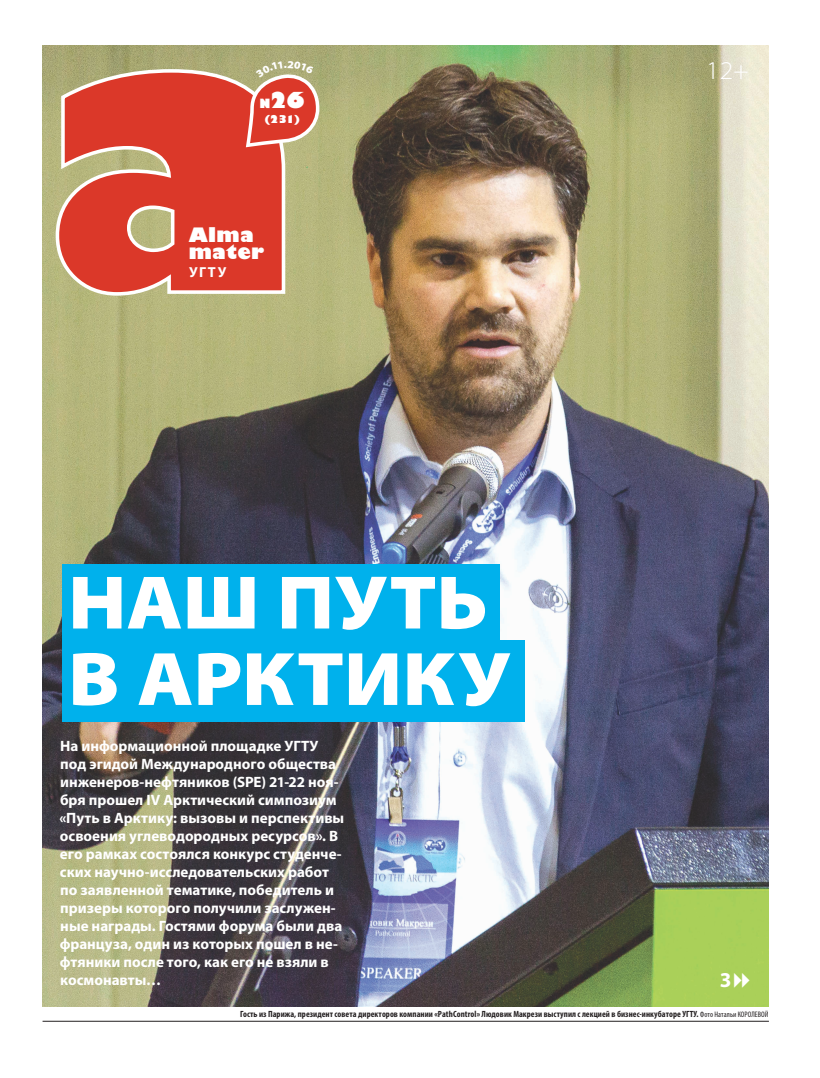
<style>
.page{position:relative;width:820px;height:1078px;background:#fff}
.page>*{position:absolute;margin:0;border:0;box-sizing:border-box;transform-origin:0 0}
.t1{font:900 semi-expanded 76.4px/76.4px "Myriad Pro";color:#fff}
.t2{font:300 semi-expanded 25.6px "Myriad Pro";color:#fff}
.t3{font:800 21.5px "Gill Sans";color:#fff}
.t4{font:700 21.2px "Myriad Pro";color:#fff}
.t5{font:800 19.3px/17.9px "Gill Sans";letter-spacing:.01em;color:#fff}
.t6{font:700 15px/18px "Myriad Pro";color:#fff}
.t7{font:700 14.5px "Myriad Pro";color:#fff}
.t8{font:800 10.5px "Gill Sans";color:#fff}
.t9{font:700 condensed 9px "Myriad Pro";letter-spacing:.005em;color:#231f20}
.s1{font-size:12.4px}
.s2{font-weight:400;font-size:8px}
</style>
<div class="page">
<hr style="left:43px;top:1020px;width:725px;height:1px;background:#231f20">
<img style="left:43px;top:45px;width:725px;height:960px">
<svg style="left:54px;top:67px;width:233px;height:230px;background:#d75b47"></svg>
<div style="left:62px;top:564px;width:437px;height:82px;background:#00b1ec"></div>
<div style="left:62px;top:640px;width:462px;height:81px;background:#00b1ec"></div>
<svg style="left:734px;top:972px;width:15px;height:15px"></svg>
<svg style="left:244px;top:61px;width:77px;height:88px;background:#d1775e"></svg>
<h3 class="t3" style="left:259px;top:87px;width:47px"><span class="s1">N</span>26</h3>
<p class="t8" style="left:264px;top:113px;width:37px">(231)</p>
<p class="t5" style="left:189px;top:227px;width:77px">Alma mater</p>
<p class="t7" style="left:189px;top:262px;width:39px">УГТУ</p>
<h1 class="t1" style="left:68px;top:565px;width:443px">НАШ ПУТЬ<br>В АРКТИКУ</h1>
<h2 class="t2" style="left:706px;top:56px;width:44px">12+</h2>
<p class="t6" style="left:59px;top:736px;width:286px">На информационной площадке УГТУ под эгидой Международного общества инженеров-нефтяников (SPE) 21-22 ноя&shy;бря прошел IV Арктический симпозиум «Путь в Арктику: вызовы и перспективы освоения углеводородных ресурсов». В его рамках состоялся конкурс студенче&shy;ских научно-исследовательских работ по заявленной тематике, победитель и призеры которого получили заслужен&shy;ные награды. Гостями форума были два француза, один из которых пошел в не&shy;фтяники после того, как его не взяли в космонавты…</p>
<h3 class="t4" style="left:719px;top:965px;width:13px">3</h3>
<p class="t9" style="left:240px;top:1008px;width:529px">Гость из Парижа, президент совета директоров компании «PathControl» Людовик Макрези выступил с лекцией в бизнес-инкубаторе УГТУ. <span class="s2">Фото Натальи КОРОЛЕВОЙ</span></p>
</div>
